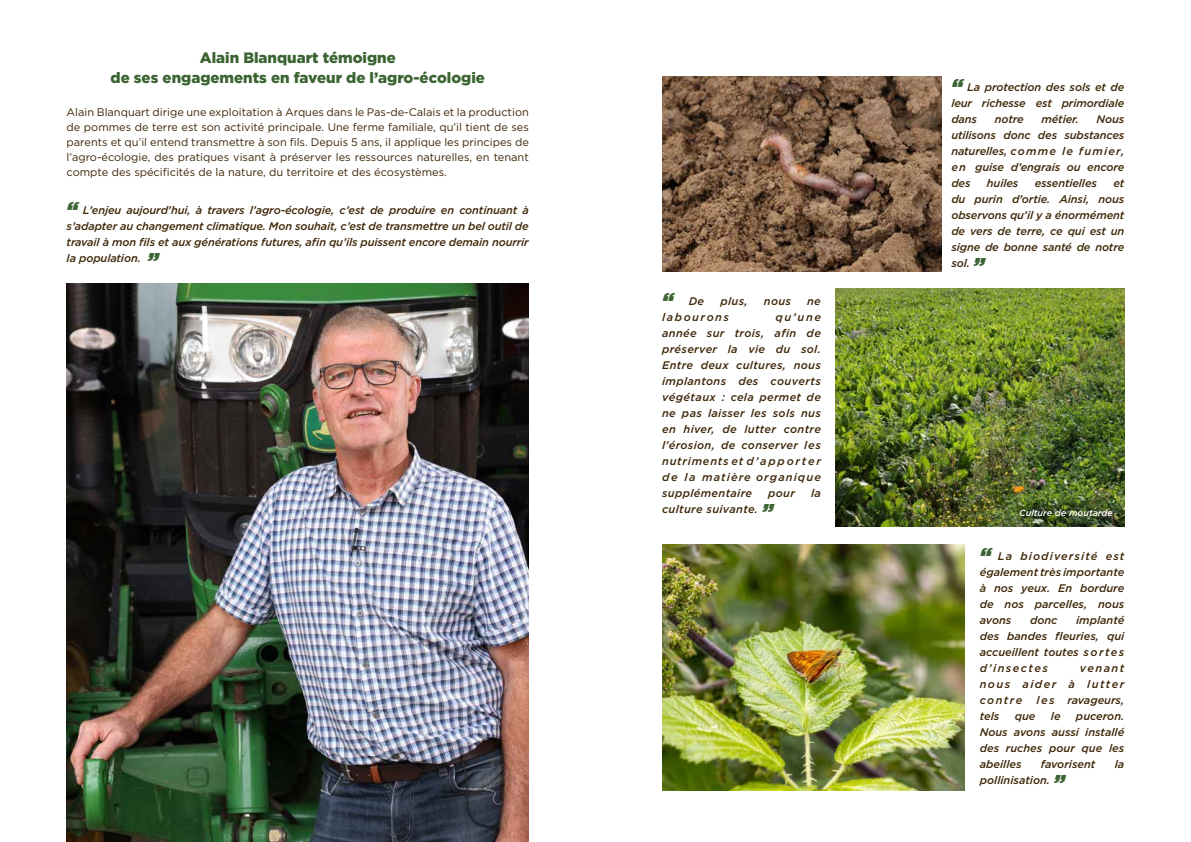
<style>
.page{position:relative;width:1191px;height:842px;background:#fff}
.page>*{position:absolute;margin:0;border:0;box-sizing:border-box;transform-origin:0 0}
.t1{font:900 15px/20px "Gotham";color:#3c6433;text-align:center}
.t2{font:italic 500 11px/16px "Gotham";color:#3e2607;text-align:justify}
.t3{font:11px/15px "Gotham";color:#3e2607;text-align:justify}
.t4{font:italic 500 11px "Gotham";letter-spacing:.03em;color:#3e2607}
.t5{font:italic 500 11px "Gotham";letter-spacing:.14em;color:#3e2607}
.t6{font:italic 500 9px "Gotham";color:#fff}
.s1{font-weight:900;font-size:20px;color:#3c6433}
</style>
<div class="page">
<img style="left:67px;top:283px;width:462px;height:559px">
<img style="left:662px;top:77px;width:279px;height:195px">
<img style="left:662px;top:544px;width:302px;height:247px">
<img style="left:835px;top:289px;width:289px;height:238px">
<h1 class="t1" style="left:111px;top:48px;width:376px">Alain Blanquart témoigne<br>de ses engagements en faveur de l’agro-écologie</h1>
<p class="t3" style="left:67px;top:104px;width:464px">Alain Blanquart dirige une exploitation à Arques dans le Pas-de-Calais et la production de pommes de terre est son activité principale. Une ferme familiale, qu’il tient de ses parents et qu’il entend transmettre à son fils. Depuis 5 ans, il applique les principes de l’agro-écologie, des pratiques visant à préserver les ressources naturelles, en tenant compte des spécificités de la nature, du territoire et des écosystèmes.</p>
<p class="t2" style="left:67px;top:202px;width:464px"><span class="s1">“</span> L’enjeu aujourd’hui, à travers l’agro-écologie, c’est de produire en continuant à s’adapter au changement climatique. Mon souhait, c’est de transmettre un bel outil de travail à mon fils et aux générations futures, afin qu’ils puissent encore demain nourrir la population. <span class="s1">”</span></p>
<p class="t2" style="left:662px;top:293px;width:44px"><span class="s1">“</span> De</p>
<p class="t2" style="left:720px;top:293px;width:29px">plus,</p>
<p class="t2" style="left:764px;top:293px;width:29px">nous</p>
<p class="t2" style="left:807px;top:293px;width:15px">ne</p>
<p class="t5" style="left:662px;top:310px;width:68px">labourons</p>
<p class="t2" style="left:662px;top:309px;width:160px;text-indent:113px">qu’une année sur trois, afin de préserver la vie du sol.<br>Entre deux cultures, nous implantons des couverts végétaux : cela permet de ne pas laisser les sols nus en hiver, de lutter contre l’érosion, de conserver les nutriments et d’apporter de la matière organique supplémentaire</p>
<p class="t2" style="left:768px;top:485px;width:28px">pour</p>
<p class="t2" style="left:811px;top:485px;width:11px">la</p>
<p class="t4" style="left:662px;top:502px;width:112px">culture suivante. <span class="s1">”</span></p>
<p class="t2" style="left:951px;top:79px;width:174px"><span class="s1">“</span> La protection des sols et de leur richesse est primordiale dans</p>
<p class="t2" style="left:994px;top:111px;width:30px">notre</p>
<p class="t2" style="left:1041px;top:111px;width:39px">métier.</p>
<p class="t2" style="left:951px;top:111px;width:174px;text-indent:145px">Nous utilisons donc des substances naturelles, comme le fumier, en guise d’engrais ou encore des</p>
<p class="t2" style="left:987px;top:175px;width:33px">huiles</p>
<p class="t2" style="left:1034px;top:175px;width:64px">essentielles</p>
<p class="t2" style="left:951px;top:175px;width:174px;text-indent:162px">et du purin d’ortie. Ainsi, nous observons qu’il y a énormément de vers de terre, ce qui est un signe de bonne santé de notre sol. <span class="s1">”</span></p>
<p class="t6" style="left:1019px;top:507px;width:95px">Culture de moutarde</p>
<p class="t2" style="left:979px;top:548px;width:146px"><span class="s1">“</span> La biodiversité est également très importante à nos yeux. En bordure de nos parcelles, nous avons</p>
<p class="t2" style="left:979px;top:612px;width:146px;text-indent:96px">implanté des bandes fleuries, qui accueillent toutes sortes d’insectes</p>
<p class="t2" style="left:1030px;top:612px;width:29px">donc</p>
<p class="t2" style="left:979px;top:660px;width:146px;text-indent:100px">venant nous aider à lutter contre</p>
<p class="t2" style="left:1036px;top:692px;width:89px">les ravageurs,</p>
<p class="t2" style="left:979px;top:708px;width:21px">tels</p>
<p class="t2" style="left:1014px;top:708px;width:22px">que</p>
<p class="t2" style="left:1050px;top:708px;width:11px">le</p>
<p class="t2" style="left:979px;top:708px;width:146px;text-indent:96px">puceron.<br>Nous avons aussi installé des ruches pour que les abeilles</p>
<p class="t2" style="left:1041px;top:756px;width:56px">favorisent</p>
<p class="t2" style="left:1114px;top:756px;width:11px">la</p>
<p class="t2" style="left:979px;top:772px;width:86px">pollinisation. <span class="s1">”</span></p>
</div>
